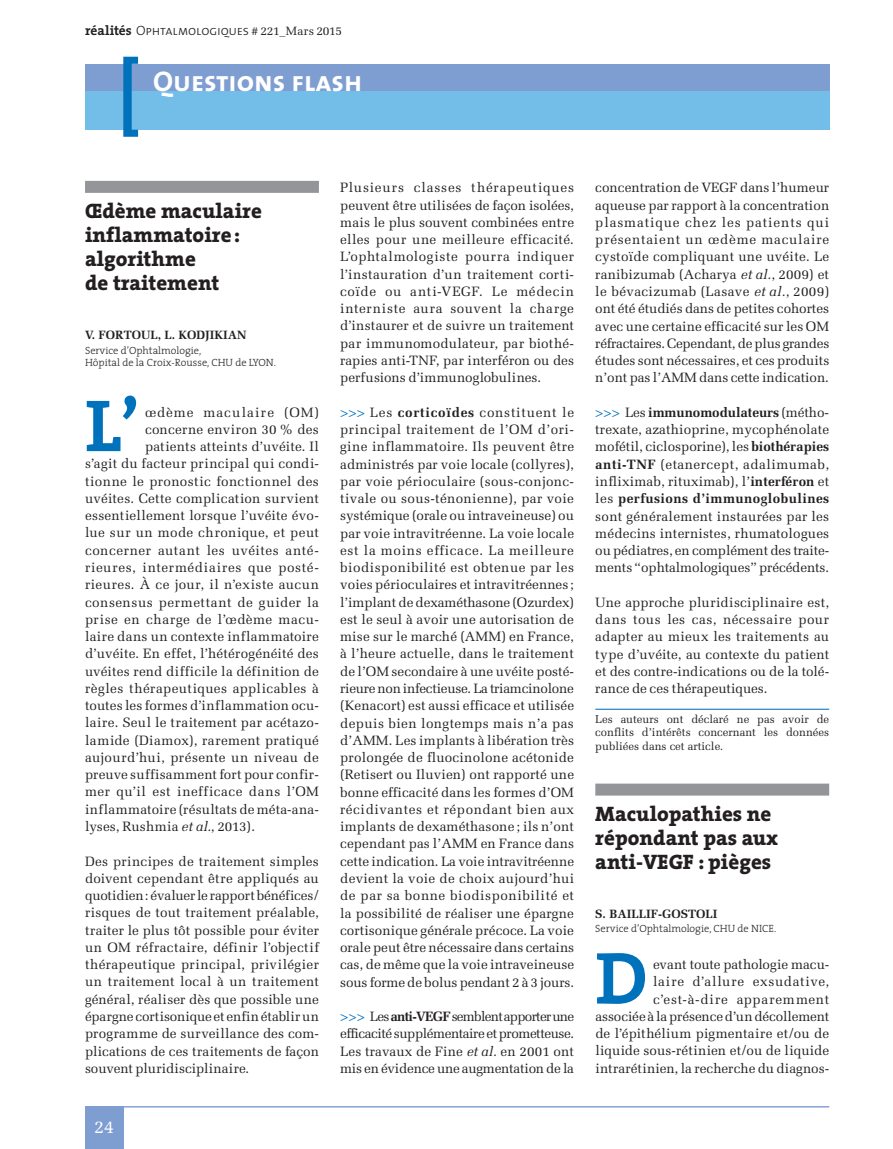
<style>
.page{position:relative;width:893px;height:1149px;background:#fff}
.page>*{position:absolute;margin:0;border:0;box-sizing:border-box;transform-origin:0 0}
.t1{font:74.25px "The Serif Bold Caps";color:#0072bc}
.t2{font:28.5px "The Sans Bold Caps";color:#fff}
.t3{font:800 21px/24px "The Serif";color:#231f20}
.t4{font:18px "Melior";color:#fff}
.t5{font:13.5px/17.2px "Melior";letter-spacing:.015em;color:#231f20;text-align:justify}
.t6{font:13.5px "Melior";letter-spacing:.04em;color:#231f20}
.t7{font:13.5px "Melior";letter-spacing:.035em;color:#231f20}
.t8{font:13.5px "The Sans Light Caps";letter-spacing:-.015em;color:#231f20}
.t9{font:13.5px "Melior";letter-spacing:.045em;color:#231f20}
.t10{font:13.5px "Melior";letter-spacing:.075em;color:#231f20}
.t11{font:700 12px "Melior";color:#231f20}
.t12{font:11.25px/13.5px "Melior";color:#231f20;text-align:justify}
.t13{font:300 10.5px/12.6px "The Serif";color:#231f20}
.s1{font-family:"The Serif";font-weight:700}
.s2{font-family:"Melior";font-size:12px}
.s3{font-style:italic}
.s4{color:#0072bc}
.s5{font-weight:700}
</style>
<div class="page">
<div style="left:85px;top:1106px;width:38px;height:42px;background:#7e9ed2"></div>
<div style="left:85px;top:64px;width:744px;height:27px;background:#7e9ed2"></div>
<div style="left:85px;top:91px;width:744px;height:39px;background:#73bde9"></div>
<svg style="left:123px;top:57px;width:15px;height:80px"></svg>
<hr style="left:85px;top:1106px;width:744px;height:1px;background:#7e9ed2">
<div style="left:85px;top:181px;width:234px;height:12px;background:#939598"></div>
<hr style="left:595px;top:708px;width:234px;height:1px;background:#0072bc">
<div style="left:595px;top:783px;width:234px;height:12px;background:#939598"></div>
<p class="t8" style="left:85px;top:20px;width:259px"><span class="s1">réalités</span> Ophtalmologiques <span class="s2"># 221_Mars 2015</span></p>
<h2 class="t2" style="left:153px;top:58px;width:211px">Questions flash</h2>
<h3 class="t3" style="left:85px;top:199px;width:178px">Œdème maculaire inflammatoire: algorithme<br>de traitement</h3>
<p class="t11" style="left:85px;top:327px;width:163px">V. FORTOUL, L. KODJIKIAN</p>
<p class="t13" style="left:85px;top:343px;width:192px">Service d’Ophtalmologie,<br>Hôpital de la Croix‑Rousse, CHU de LYON.</p>
<h1 class="t1" style="left:85px;top:364px;width:56px">L’</h1>
<p class="t10" style="left:145px;top:404px;width:175px">œdème maculaire (OM)</p>
<p class="t5" style="left:145px;top:420px;width:175px">concerne environ 30 % des</p>
<p class="t5" style="left:145px;top:438px;width:175px">patients atteints d’uvéite. Il</p>
<p class="t5" style="left:85px;top:455px;width:235px">s’agit du facteur principal qui condi-</p>
<p class="t5" style="left:85px;top:472px;width:235px">tionne le pronostic fonctionnel des</p>
<p class="t5" style="left:85px;top:489px;width:235px">uvéites. Cette complication survient</p>
<p class="t5" style="left:85px;top:507px;width:235px">essentiellement lorsque l’uvéite évo-</p>
<p class="t5" style="left:85px;top:524px;width:235px">lue sur un mode chronique, et peut</p>
<p class="t6" style="left:85px;top:542px;width:235px">concerner autant les uvéites anté-</p>
<p class="t9" style="left:85px;top:559px;width:235px">rieures, intermédiaires que posté-</p>
<p class="t5" style="left:85px;top:576px;width:235px">rieures. À ce jour, il n’existe aucun</p>
<p class="t7" style="left:85px;top:594px;width:235px">consensus permettant de guider la</p>
<p class="t7" style="left:85px;top:611px;width:235px">prise en charge de l’œdème macu-</p>
<p class="t5" style="left:85px;top:627px;width:235px">laire dans un contexte inflammatoire</p>
<p class="t5" style="left:85px;top:645px;width:235px">d’uvéite. En effet, l’hétérogénéité des</p>
<p class="t5" style="left:85px;top:662px;width:235px">uvéites rend difficile la définition de</p>
<p class="t5" style="left:85px;top:679px;width:235px">règles thérapeutiques applicables à</p>
<p class="t5" style="left:85px;top:696px;width:235px">toutes les formes d’inflammation ocu-</p>
<p class="t5" style="left:85px;top:714px;width:235px">laire. Seul le traitement par acétazo-</p>
<p class="t5" style="left:85px;top:731px;width:235px">lamide (Diamox), rarement pratiqué</p>
<p class="t5" style="left:85px;top:748px;width:235px">aujourd’hui, présente un niveau de</p>
<p class="t5" style="left:85px;top:765px;width:235px">preuve suffisamment fort pour confir-</p>
<p class="t6" style="left:85px;top:783px;width:235px">mer qu’il est inefficace dans l’OM</p>
<p class="t5" style="left:85px;top:800px;width:235px">inflammatoire (résultats de méta-ana-</p>
<p class="t5" style="left:85px;top:817px;width:172px">lyses, Rushmia <span class="s3">et al.</span>, 2013).</p>
<p class="t5" style="left:85px;top:852px;width:235px">Des principes de traitement simples doivent cependant être appliqués au quotidien: évaluer le rapport bénéfices/ risques de tout traitement préalable, traiter le plus tôt possible pour éviter un OM réfractaire, définir l’objectif thérapeutique principal, privilégier un traitement local à un traitement général, réaliser dès que possible une épargne cortisonique et enfin établir un programme de surveillance des com&shy;plications de ces traitements de façon souvent pluridisciplinaire.</p>
<h3 class="t4" style="left:94px;top:1115px;width:22px">24</h3>
<p class="t5" style="left:340px;top:179px;width:235px">Plusieurs classes thérapeutiques peuvent être utilisées de façon isolées, mais le plus souvent combinées entre elles pour une meilleure efficacité.<br>L’ophtalmologiste pourra indiquer l’instauration d’un traitement corti&shy;coïde ou anti-VEGF. Le médecin interniste aura souvent la charge d’instaurer et de suivre un traitement par immunomodulateur, par biothé&shy;rapies anti-TNF, par interféron ou des perfusions d’immunoglobulines.</p>
<p class="t5" style="left:340px;top:403px;width:236px"><span class="s4">&gt;&gt;&gt;</span> Les <span class="s5">corticoïdes</span> constituent le principal traitement de l’OM d’ori&shy;gine inflammatoire. Ils peuvent être administrés par voie locale (collyres), par voie périoculaire (sous-conjonc&shy;tivale ou sous-ténonienne), par voie systémique (orale ou intraveineuse) ou par voie intravitréenne. La voie locale est la moins efficace. La meilleure biodisponibilité est obtenue par les voies périoculaires et intravitréennes ; l’implant de dexaméthasone (Ozurdex) est le seul à avoir une autorisation de mise sur le marché (AMM) en France, à l’heure actuelle, dans le traitement de l’OM secondaire à une uvéite posté&shy;rieure non infectieuse. La triamcinolone (Kenacort) est aussi efficace et utilisée depuis bien longtemps mais n’a pas d’AMM. Les implants à libération très prolongée de fluocinolone acétonide (Retisert ou Iluvien) ont rapporté une bonne efficacité dans les formes d’OM récidivantes et répondant bien aux implants de dexaméthasone ; ils n’ont cependant pas l’AMM en France dans cette indication. La voie intravitréenne devient la voie de choix aujourd’hui de par sa bonne biodisponibilité et la possibilité de réaliser une épargne cortisonique générale précoce. La voie orale peut être nécessaire dans certains cas, de même que la voie intraveineuse sous forme de bolus pendant 2 à 3 jours.</p>
<p class="t5" style="left:340px;top:1007px;width:235px"><span class="s4">&gt;&gt;&gt;</span> Les <span class="s5">anti-VEGF</span> semblent apporter une efficacité supplémentaire et prometteuse.<br>Les travaux de Fine <span class="s3">et al.</span> en 2001 ont mis en évidence une augmentation de la</p>
<p class="t5" style="left:595px;top:179px;width:236px">concentration de VEGF dans l’humeur aqueuse par rapport à la concentration plasmatique chez les patients qui présentaient un œdème maculaire cystoïde compliquant une uvéite. Le ranibizumab (Acharya <span class="s3">et al.</span>, 2009) et le bévacizumab (Lasave <span class="s3">et al.</span>, 2009) ont été étudiés dans de petites cohortes avec une certaine efficacité sur les OM réfractaires. Cependant, de plus grandes études sont nécessaires, et ces produits n’ont pas l’AMM dans cette indication.</p>
<p class="t5" style="left:595px;top:403px;width:235px"><span class="s4">&gt;&gt;&gt;</span> Les <span class="s5">immunomodulateurs</span> (métho&shy;trexate, azathioprine, mycophénolate mofétil, ciclosporine), les <span class="s5">biothérapies anti-TNF</span> (etanercept, adalimumab, infliximab, rituximab), l’<span class="s5">interféron</span> et les <span class="s5">perfusions d’immunoglobulines </span>sont généralement instaurées par les médecins internistes, rhumatologues ou pédiatres, en complément des traite&shy;ments “ophtalmologiques” précédents.</p>
<p class="t5" style="left:595px;top:593px;width:235px">Une approche pluridisciplinaire est, dans tous les cas, nécessaire pour adapter au mieux les traitements au type d’uvéite, au contexte du patient et des contre-indications ou de la tolé&shy;rance de ces thérapeutiques.</p>
<p class="t12" style="left:595px;top:711px;width:235px">Les auteurs ont déclaré ne pas avoir de conflits d’intérêts concernant les données publiées dans cet article.</p>
<h3 class="t3" style="left:595px;top:801px;width:184px">Maculopathies ne répondant pas aux anti-VEGF : pièges</h3>
<p class="t11" style="left:595px;top:906px;width:124px">S. BAILLIF-GOSTOLI</p>
<p class="t13" style="left:595px;top:921px;width:182px">Service d’Ophtalmologie, CHU de NICE.</p>
<h1 class="t1" style="left:595px;top:916px;width:54px">D</h1>
<p class="t5" style="left:595px;top:955px;width:235px;text-align:right">evant toute pathologie macu-<br>laire d’allure exsudative, c’est-à-dire apparemment<br>associée à la présence d’un décollement de l’épithélium pigmentaire et/ou de liquide sous-rétinien et/ou de liquide intrarétinien, la recherche du diagnos-</p>
</div>
